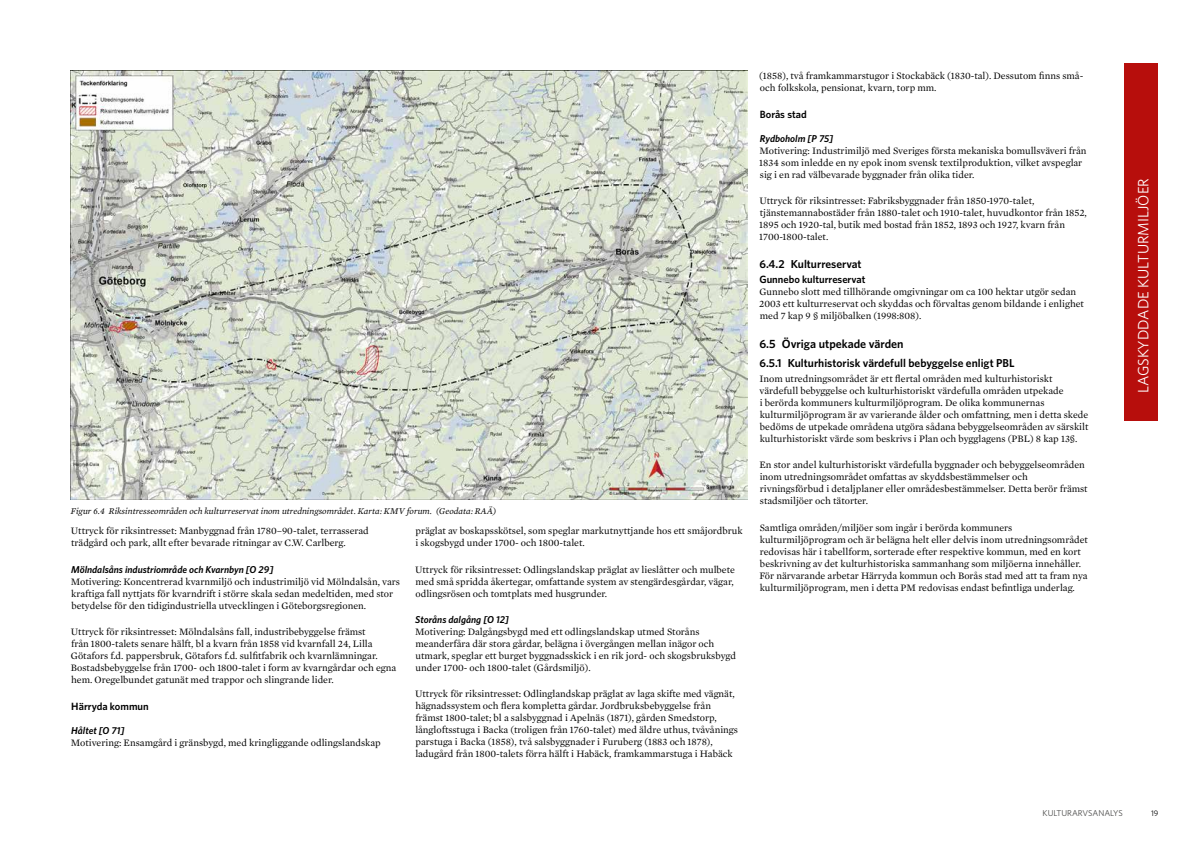
<style>
.page{position:relative;width:1191px;height:842px;background:#fff}
.page>*{position:absolute;margin:0;border:0;box-sizing:border-box;transform-origin:0 0}
.t1{font:15px "A Whitney";color:#fff}
.t2{font:600 12px "Whitney";color:#000}
.t3{font:600 11.5px "Whitney";color:#000}
.t4{font:600 10.5px "A Whitney";color:#000}
.t5{font:10px/12px "Mercury Text G1";color:#000}
.t6{font:italic 600 10px "A Whitney";color:#000}
.t7{font:italic 9px "Mercury Text G1";color:#000}
.t8{font:8.5px "A Whitney";color:#4a4a49}
.t9{font:8px "A Whitney";color:#000}
</style>
<div class="page">
<div style="left:1124px;top:71px;width:33px;height:350px;background:#b70e0c"></div>
<img style="left:71px;top:71px;width:676px;height:428px">
<div style="left:1124px;top:64px;width:33px;height:350px;background:#b70e0c"></div>
<p class="t7" style="left:71px;top:504px;width:427px">Figur 6.4 Riksintresseområden och kulturreservat inom utredningsområdet. Karta: KMV forum. (Geodata: RAÄ)</p>
<p class="t5" style="left:71px;top:524px;width:299px">Uttryck för riksintresset: Manbyggnad från 1780–90-talet, terrasserad trädgård och park, allt efter bevarade ritningar av C.W. Carlberg.</p>
<p class="t6" style="left:71px;top:563px;width:204px">Mölndalsåns industriområde och Kvarnbyn [O 29]</p>
<p class="t5" style="left:71px;top:575px;width:331px">Motivering: Koncentrerad kvarnmiljö och industrimiljö vid Mölndalsån, vars kraftiga fall nyttjats för kvarndrift i större skala sedan medeltiden, med stor betydelse för den tidigindustriella utvecklingen i Göteborgsregionen.</p>
<p class="t5" style="left:71px;top:625px;width:327px">Uttryck för riksintresset: Mölndalsåns fall, industribebyggelse främst<br>från 1800-talets senare hälft, bl a kvarn från 1858 vid kvarnfall 24, Lilla Götafors f.d. pappersbruk, Götafors f.d. sulfitfabrik och kvarnlämningar.<br>Bostadsbebyggelse från 1700- och 1800-talet i form av kvarngårdar och egna hem. Oregelbundet gatunät med trappor och slingrande lider.</p>
<p class="t4" style="left:71px;top:700px;width:79px">Härryda kommun</p>
<p class="t6" style="left:71px;top:724px;width:55px">Håltet [O 71]</p>
<p class="t5" style="left:71px;top:736px;width:311px">Motivering: Ensamgård i gränsbygd, med kringliggande odlingslandskap</p>
<p class="t5" style="left:415px;top:524px;width:329px">präglat av boskapsskötsel, som speglar markutnyttjande hos ett småjordbruk i skogsbygd under 1700- och 1800-talet.</p>
<p class="t5" style="left:415px;top:563px;width:321px">Uttryck för riksintresset: Odlingslandskap präglat av lieslåtter och mulbete med små spridda åkertegar, omfattande system av stengärdesgårdar, vägar, odlingsrösen och tomtplats med husgrunder.</p>
<p class="t6" style="left:415px;top:614px;width:95px">Storåns dalgång [O 12]</p>
<p class="t5" style="left:415px;top:625px;width:322px">Motivering: Dalgångsbygd med ett odlingslandskap utmed Storåns meanderfåra där stora gårdar, belägna i övergången mellan inägor och utmark, speglar ett burget byggnadsskick i en rik jord- och skogsbruksbygd under 1700- och 1800-talet (Gårdsmiljö).</p>
<p class="t5" style="left:415px;top:687px;width:324px">Uttryck för riksintresset: Odlinglandskap präglat av laga skifte med vägnät, hägnadssystem och flera kompletta gårdar. Jordbruksbebyggelse från främst 1800-talet; bl a salsbyggnad i Apelnäs (1871), gården Smedstorp, långloftsstuga i Backa (troligen från 1760-talet) med äldre uthus, tvåvånings parstuga i Backa (1858), två salsbyggnader i Furuberg (1883 och 1878), ladugård från 1800-talets förra hälft i Habäck, framkammarstuga i Habäck</p>
<p class="t5" style="left:759px;top:69px;width:325px">(1858), två framkammarstugor i Stockabäck (1830-tal). Dessutom finns små&shy;och folkskola, pensionat, kvarn, torp mm.</p>
<p class="t4" style="left:760px;top:108px;width:48px">Borås stad</p>
<p class="t6" style="left:760px;top:133px;width:75px">Rydboholm [P 75]</p>
<p class="t5" style="left:759px;top:144px;width:329px">Motivering: Industrimiljö med Sveriges första mekaniska bomullsväveri från<br>1834 som inledde en ny epok inom svensk textilproduktion, vilket avspeglar sig i en rad välbevarade byggnader från olika tider.</p>
<p class="t5" style="left:759px;top:194px;width:329px">Uttryck för riksintresset: Fabriksbyggnader från 1850-1970-talet, tjänstemannabostäder från 1880-talet och 1910-talet, huvudkontor från 1852, 1895 och 1920-tal, butik med bostad från 1852, 1893 och 1927, kvarn från 1700-1800-talet.</p>
<p class="t3" style="left:759px;top:256px;width:104px">6.4.2 Kulturreservat</p>
<p class="t4" style="left:759px;top:274px;width:107px">Gunnebo kulturreservat</p>
<p class="t5" style="left:759px;top:285px;width:326px">Gunnebo slott med tillhörande omgivningar om ca 100 hektar utgör sedan<br>2003 ett kulturreservat och skyddas och förvaltas genom bildande i enlighet med 7 kap 9 § miljöbalken (1998:808).</p>
<p class="t2" style="left:759px;top:336px;width:146px">6.5 Övriga utpekade värden</p>
<p class="t3" style="left:759px;top:356px;width:257px">6.5.1 Kulturhistorisk värdefull bebyggelse enligt PBL</p>
<p class="t5" style="left:759px;top:372px;width:330px">Inom utredningsområdet är ett flertal områden med kulturhistoriskt värdefull bebyggelse och kulturhistoriskt värdefulla områden utpekade<br>i berörda kommuners kulturmiljöprogram. De olika kommunernas kulturmiljöprogram är av varierande ålder och omfattning, men i detta skede bedöms de utpekade områdena utgöra sådana bebyggelseområden av särskilt kulturhistoriskt värde som beskrivs i Plan och bygglagens (PBL) 8 kap 13§.</p>
<p class="t5" style="left:759px;top:458px;width:330px">En stor andel kulturhistoriskt värdefulla byggnader och bebyggelseområden inom utredningsområdet omfattas av skyddsbestämmelser och rivningsförbud i detaljplaner eller områdesbestämmelser. Detta berör främst stadsmiljöer och tätorter.</p>
<p class="t5" style="left:759px;top:521px;width:330px">Samtliga områden/miljöer som ingår i berörda kommuners kulturmiljöprogram och är belägna helt eller delvis inom utredningsområdet redovisas här i tabellform, sorterade efter respektive kommun, med en kort beskrivning av det kulturhistoriska sammanhang som miljöerna innehåller.<br>För närvarande arbetar Härryda kommun och Borås stad med att ta fram nya kulturmiljöprogram, men i detta PM redovisas endast befintliga underlag.</p>
<h1 class="t1" style="left:1135px;top:393px;width:216px;rotate:-90deg">LAGSKYDDADE KULTURMILJÖER</h1>
<h1 class="t1" style="left:1135px;top:400px;width:101px;rotate:-90deg">KAPITELNAMN</h1>
<p class="t8" style="left:1042px;top:808px;width:82px">KULTURARVSANALYS</p>
<p class="t9" style="left:1151px;top:809px;width:9px">19</p>
</div>
